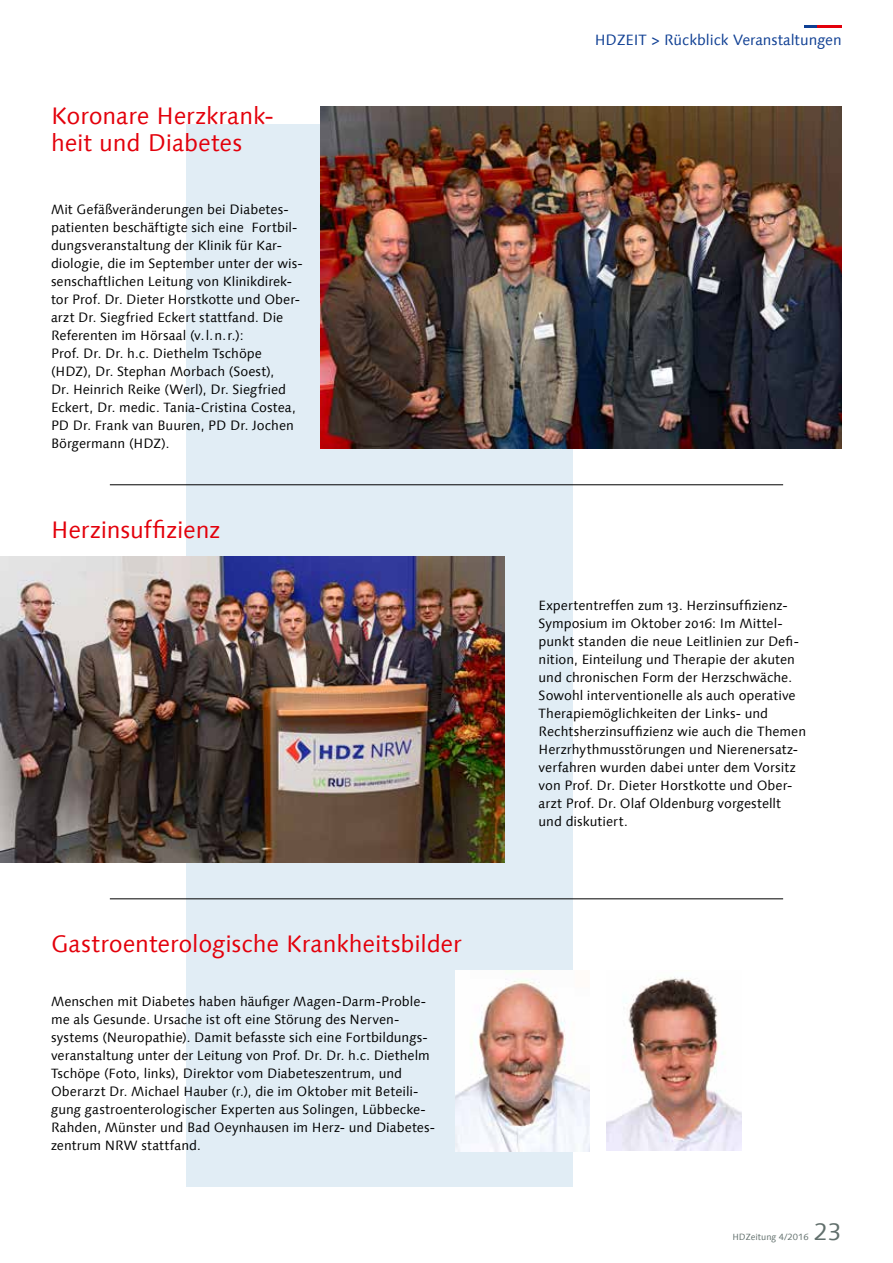
<style>
.page{position:relative;width:893px;height:1263px;background:#fff}
.page>*{position:absolute;margin:0;border:0;box-sizing:border-box;transform-origin:0 0}
.t1{font:24px/27px "Linotype Syntax Com";letter-spacing:-.005em;color:#e3000b}
.t2{font:24px "Linotype Syntax Com";color:#616f6c}
.t3{font:15px "Linotype Syntax Com";color:#0f3f93}
.t4{font:13.5px/18px "Linotype Syntax Com";color:#000}
.t5{font:9px "Linotype Syntax Com";color:#616f6c}
</style>
<div class="page">
<hr style="left:816px;top:26px;width:26px;height:2px;background:#e3000b">
<svg style="left:804px;top:26px;width:12px;height:2px"></svg>
<div style="left:186px;top:124px;width:387px;height:1062px;background:#e1edf5"></div>
<hr style="left:110px;top:484px;width:673px;height:1px;background:#000">
<hr style="left:110px;top:898px;width:673px;height:1px;background:#000">
<img style="left:320px;top:106px;width:522px;height:342px">
<img style="left:0;top:556px;width:505px;height:306px">
<img style="left:455px;top:970px;width:135px;height:181px">
<img style="left:607px;top:977px;width:134px;height:173px">
<h1 class="t1" style="left:51px;top:102px;width:224px">Koronare Herzkrank&shy;heit und Diabetes</h1>
<p class="t4" style="left:51px;top:201px;width:253px">Mit Gefäßveränderungen bei Diabetes&shy;patienten beschäftigte sich eine Fortbil&shy;dungsveranstaltung der Klinik für Kar&shy;diologie, die im September unter der wis&shy;senschaftlichen Leitung von Klinikdirek&shy;tor Prof. Dr. Dieter Horstkotte und Ober&shy;arzt Dr. Siegfried Eckert stattfand. Die Referenten im Hörsaal (v.l.n.r.):<br>Prof. Dr. Dr. h.c. Diethelm Tschöpe (HDZ), Dr. Stephan Morbach (Soest),<br>Dr. Heinrich Reike (Werl), Dr. Siegfried Eckert, Dr. medic. Tania-Cristina Costea, PD Dr. Frank van Buuren, PD Dr. Jochen Börgermann (HDZ).</p>
<h1 class="t1" style="left:51px;top:516px;width:171px">Herzinsuffizienz</h1>
<h1 class="t1" style="left:51px;top:930px;width:412px">Gastroenterologische Krankheitsbilder</h1>
<p class="t4" style="left:51px;top:992px;width:386px">Menschen mit Diabetes haben häufiger Magen-Darm-Proble&shy;me als Gesunde. Ursache ist oft eine Störung des Nerven&shy;systems (Neuropathie). Damit befasste sich eine Fortbildungs&shy;veranstaltung unter der Leitung von Prof. Dr. Dr. h.c. Diethelm Tschöpe (Foto, links), Direktor vom Diabeteszentrum, und Oberarzt Dr. Michael Hauber (r.), die im Oktober mit Beteili&shy;gung gastroenterologischer Experten aus Solingen, Lübbecke-Rahden, Münster und Bad Oeynhausen im Herz- und Diabetes&shy;zentrum NRW stattfand.</p>
<p class="t3" style="left:595px;top:31px;width:249px">HDZEIT &gt; Rückblick Veranstaltungen</p>
<p class="t4" style="left:539px;top:596px;width:269px">Expertentreffen zum 13. Herzinsuffizienz-Symposium im Oktober 2016: Im Mittel&shy;punkt standen die neue Leitlinien zur Defi&shy;nition, Einteilung und Therapie der akuten und chronischen Form der Herzschwäche.<br>Sowohl interventionelle als auch operative Therapiemöglichkeiten der Links- und Rechtsherzinsuffizienz wie auch die Themen Herzrhythmusstörungen und Nierenersatz&shy;verfahren wurden dabei unter dem Vorsitz von Prof. Dr. Dieter Horstkotte und Ober&shy;arzt Prof. Dr. Olaf Oldenburg vorgestellt und diskutiert.</p>
<p class="t5" style="left:732px;top:1232px;width:78px">HDZeitung 4/2016</p>
<h1 class="t2" style="left:814px;top:1217px;width:30px">23</h1>
</div>
